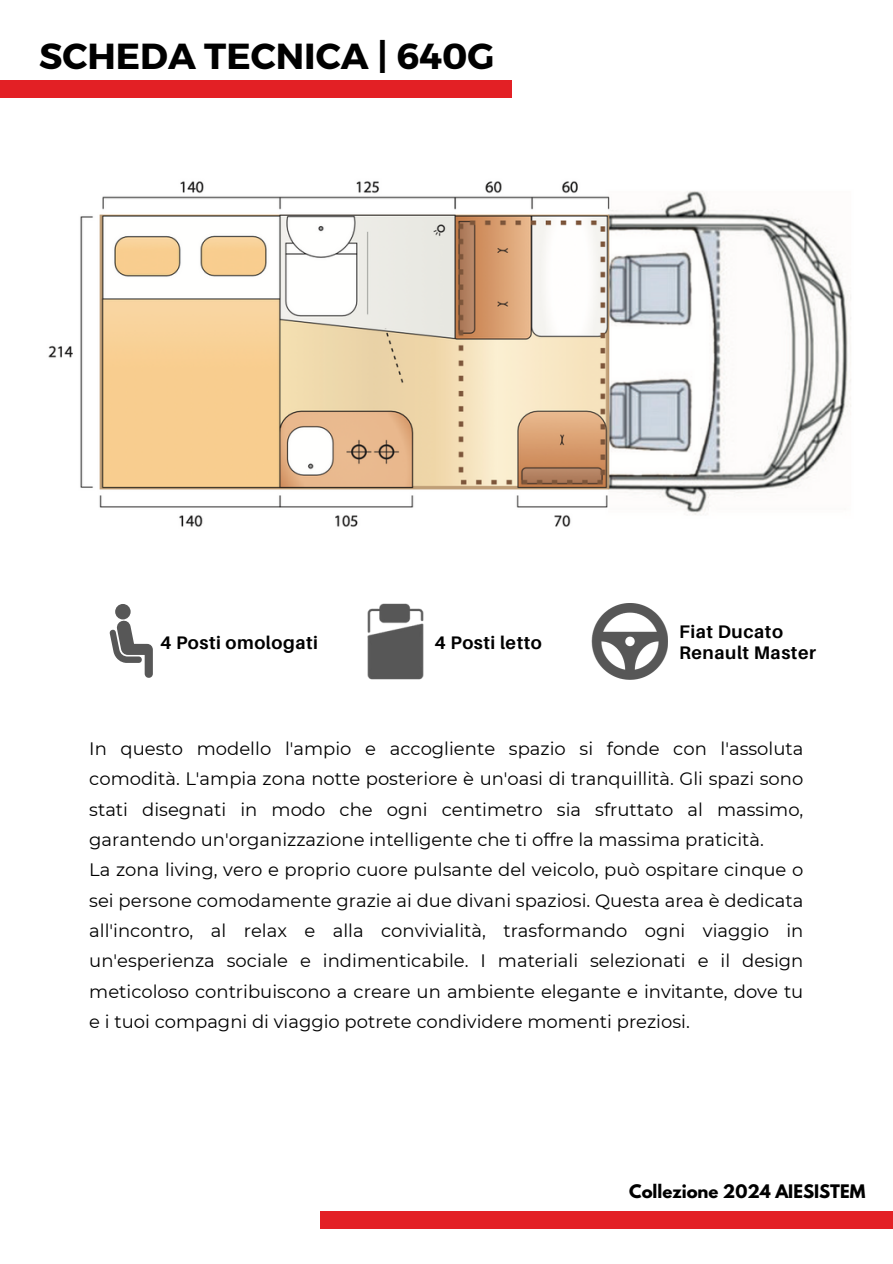
<style>
.page{position:relative;width:893px;height:1264px;background:#fff}
.page>*{position:absolute;margin:0;border:0;box-sizing:border-box;transform-origin:0 0}
.t1{font:700 36.15px "Montserrat";color:#000}
.t2{font:700 18.15px "Aileron";letter-spacing:.03em;color:#000}
.t3{font:18px/30.3px "Montserrat";color:#000;text-align:justify}
.t4{font:700 16.5px "League Spartan";color:#000}
</style>
<div class="page">
<div style="left:320px;top:1210px;width:572px;height:18px;background:#e32025"></div>
<img style="left:591px;top:604px;width:76px;height:75px">
<img style="left:368px;top:604px;width:56px;height:75px">
<div style="left:115px;top:604px;width:16px;height:15px;background:#575757;border-radius:50%"></div>
<svg style="left:109px;top:617px;width:44px;height:61px"></svg>
<img style="left:48px;top:181px;width:803px;height:346px">
<div style="left:0;top:80px;width:512px;height:18px;background:#e32025"></div>
<p class="t1" style="left:39px;top:33px;width:457px">SCHEDA TECNICA | 640G</p>
<p class="t2" style="left:160px;top:631px;width:159px">4 Posti omologati</p>
<p class="t2" style="left:434px;top:631px;width:109px">4 Posti letto</p>
<p class="t2" style="left:679px;top:620px;width:105px">Fiat Ducato</p>
<p class="t2" style="left:679px;top:641px;width:138px">Renault Master</p>
<p class="t3" style="left:89px;top:733px;width:715px">In questo modello l'ampio e accogliente spazio si fonde con l'assoluta comodità. L'ampia zona notte posteriore è un'oasi di tranquillità. Gli spazi sono stati disegnati in modo che ogni centimetro sia sfruttato al massimo, garantendo un'organizzazione intelligente che ti offre la massima praticità.</p>
<p class="t3" style="left:89px;top:854px;width:715px">La zona living, vero e proprio cuore pulsante del veicolo, può ospitare cinque o sei persone comodamente grazie ai due divani spaziosi. Questa area è dedicata all'incontro, al relax e alla convivialità, trasformando ogni viaggio in un'esperienza sociale e indimenticabile. I materiali selezionati e il design meticoloso contribuiscono a creare un ambiente elegante e invitante, dove tu e i tuoi compagni di viaggio potrete condividere momenti preziosi.</p>
<p class="t4" style="left:629px;top:1183px;width:237px">Collezione 2024 AIESISTEM</p>
</div>
